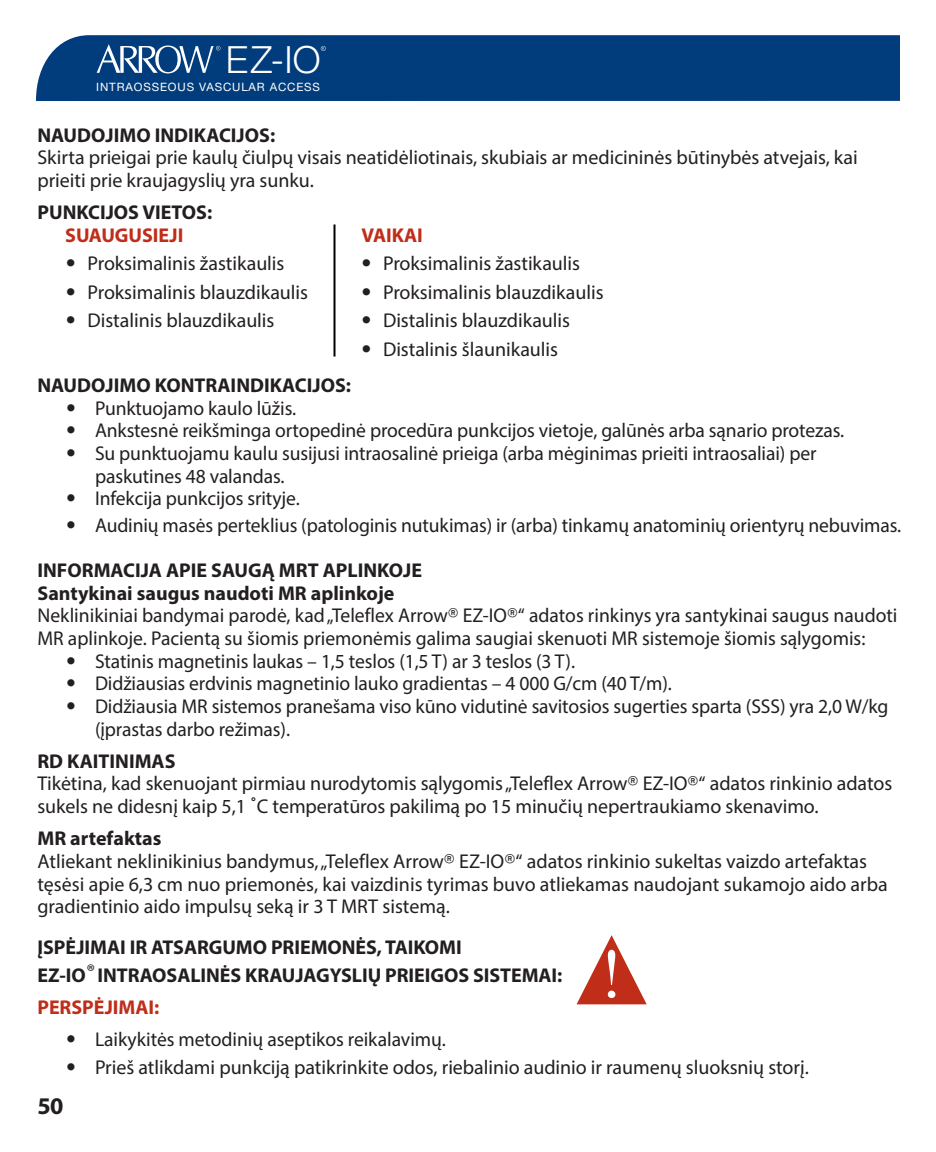
<style>
.page{position:relative;width:936px;height:1152px;background:#fff}
.page>*{position:absolute;margin:0;border:0;box-sizing:border-box;transform-origin:0 0}
.t1{font:300 37.6px "Helvetica Neue LT Std";color:#fff}
.t2{font:700 24px "Myriad Pro";color:#231f20}
.t3{font:20px/22.8px "Myriad Pro";letter-spacing:-.005em;color:#231f20}
.t4{font:700 20px/28.4px "Myriad Pro";letter-spacing:-.005em;color:#231f20}
.t5{font:700 20px "Myriad Pro";letter-spacing:-.005em;color:#c02d19}
.t6{font:11.6px "Helvetica Neue LT Std";letter-spacing:.075em;color:#fff}
.s1{font-family:"Officina Sans Std"}
.s2{font-weight:700}
.s3{font-family:"Officina Sans Std";font-size:22px}
</style>
<div class="page">
<div style="left:36px;top:35px;width:864px;height:66px;background:#013d7d"></div>
<svg style="left:97px;top:44px;width:124px;height:30px"></svg>
<svg style="left:321px;top:46px;width:5px;height:5px"></svg>
<hr style="left:334px;top:224px;width:2px;height:133px;background:#000">
<svg style="left:577px;top:935px;width:70px;height:69px"></svg>
<h1 class="t1" style="left:226px;top:37px;width:96px">EZ-IO</h1>
<p class="t6" style="left:96px;top:80px;width:225px">INTRAOSSEOUS VASCULAR ACCESS</p>
<p class="t4" style="left:37px;top:120px;width:239px">NAUDOJIMO INDIKACIJOS:</p>
<p class="t3" style="left:37px;top:146px;width:822px">Skirta prieigai prie kaulų čiulpų visais neatidėliotinais, skubiais ar medicininės būtinybės atvejais, kai prieiti prie kraujagyslių yra sunku.</p>
<p class="t4" style="left:37px;top:198px;width:176px">PUNKCIJOS VIETOS:</p>
<p class="t5" style="left:65px;top:222px;width:120px">SUAUGUSIEJI</p>
<p class="t5" style="left:361px;top:222px;width:63px">VAIKAI</p>
<p class="t3" style="left:66px;top:252px;width:220px"><span class="s1">•</span> Proksimalinis žastikaulis</p>
<p class="t3" style="left:361px;top:252px;width:220px"><span class="s1">•</span> Proksimalinis žastikaulis</p>
<p class="t3" style="left:66px;top:280px;width:244px"><span class="s1">•</span> Proksimalinis blauzdikaulis</p>
<p class="t3" style="left:361px;top:280px;width:244px"><span class="s1">•</span> Proksimalinis blauzdikaulis</p>
<p class="t3" style="left:66px;top:309px;width:210px"><span class="s1">•</span> Distalinis blauzdikaulis</p>
<p class="t3" style="left:361px;top:309px;width:210px"><span class="s1">•</span> Distalinis blauzdikaulis</p>
<p class="t3" style="left:361px;top:337px;width:198px"><span class="s1">•</span> Distalinis šlaunikaulis</p>
<p class="t4" style="left:37px;top:370px;width:315px">NAUDOJIMO KONTRAINDIKACIJOS:</p>
<p class="t3" style="left:66px;top:396px;width:231px"><span class="s1">•</span> Punktuojamo kaulo lūžis.</p>
<p class="t3" style="left:66px;top:419px;width:780px"><span class="s1">•</span> Ankstesnė reikšminga ortopedinė procedūra punkcijos vietoje, galūnės arba sąnario protezas.</p>
<p class="t3" style="left:95px;top:442px;width:723px;text-indent:-29px"><span class="s1">•</span> Su punktuojamu kaulu susijusi intraosalinė prieiga (arba mėginimas prieiti intraosaliai) per paskutines 48 valandas.</p>
<p class="t3" style="left:66px;top:487px;width:235px"><span class="s1">•</span> Infekcija punkcijos srityje.</p>
<p class="t3" style="left:66px;top:514px;width:837px"><span class="s1">•</span> Audinių masės perteklius (patologinis nutukimas) ir (arba) tinkamų anatominių orientyrų nebuvimas.</p>
<p class="t3" style="left:37px;top:559px;width:862px"><span class="s2">INFORMACIJA APIE SAUGĄ MRT APLINKOJE<br>Santykinai saugus naudoti MR aplinkoje<br></span>Neklinikiniai bandymai parodė, kad „Teleflex Arrow<span class="s1">®</span> EZ-IO<span class="s1">®</span>“ adatos rinkinys yra santykinai saugus naudoti MR aplinkoje. Pacientą su šiomis priemonėmis galima saugiai skenuoti MR sistemoje šiomis sąlygomis:</p>
<p class="t3" style="left:66px;top:649px;width:510px"><span class="s1">•</span> Statinis magnetinis laukas – 1,5 teslos (1,5 T) ar 3 teslos (3 T).</p>
<p class="t3" style="left:66px;top:672px;width:607px"><span class="s1">•</span> Didžiausias erdvinis magnetinio lauko gradientas – 4 000 G/cm (40 T/m).</p>
<p class="t3" style="left:95px;top:695px;width:795px;text-indent:-29px"><span class="s1">•</span> Didžiausia MR sistemos pranešama viso kūno vidutinė savitosios sugerties sparta (SSS) yra 2,0 W/kg (įprastas darbo režimas).</p>
<p class="t3" style="left:37px;top:749px;width:856px"><span class="s2">RD KAITINIMAS<br></span>Tikėtina, kad skenuojant pirmiau nurodytomis sąlygomis „Teleflex Arrow<span class="s1">®</span> EZ-IO<span class="s1">®</span>“ adatos rinkinio adatos sukels ne didesnį kaip 5,1 <span class="s3">˚</span>C temperatūros pakilimą po 15 minučių nepertraukiamo skenavimo.</p>
<p class="t3" style="left:37px;top:827px;width:852px"><span class="s2">MR artefaktas<br></span>Atliekant neklinikinius bandymus, „Teleflex Arrow<span class="s1">®</span> EZ-IO<span class="s1">®</span>“ adatos rinkinio sukeltas vaizdo artefaktas tęsėsi apie 6,3 cm nuo priemonės, kai vaizdinis tyrimas buvo atliekamas naudojant sukamojo aido arba gradientinio aido impulsų seką ir 3 T MRT sistemą.</p>
<p class="t4" style="left:37px;top:932px;width:526px">ĮSPĖJIMAI IR ATSARGUMO PRIEMONĖS, TAIKOMI<br>EZ-IO<sup>®</sup> INTRAOSALINĖS KRAUJAGYSLIŲ PRIEIGOS SISTEMAI:</p>
<p class="t5" style="left:37px;top:995px;width:123px">PERSPĖJIMAI:</p>
<p class="t3" style="left:66px;top:1028px;width:381px"><span class="s1">•</span> Laikykitės metodinių aseptikos reikalavimų.</p>
<p class="t3" style="left:66px;top:1056px;width:744px"><span class="s1">•</span> Prieš atlikdami punkciją patikrinkite odos, riebalinio audinio ir raumenų sluoksnių storį.</p>
<p class="t2" style="left:37px;top:1090px;width:28px">50</p>
</div>
